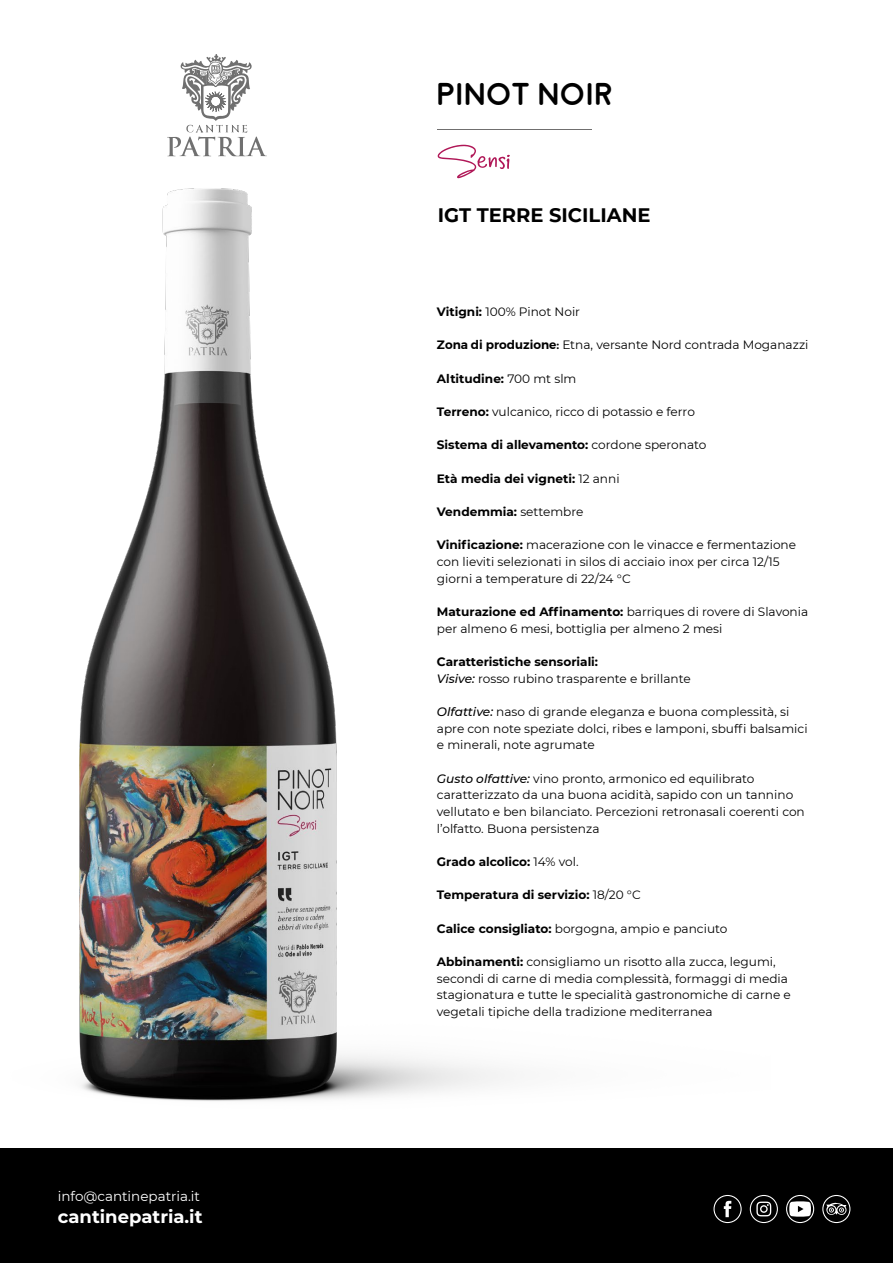
<style>
.page{position:relative;width:893px;height:1263px;background:#fff}
.page>*{position:absolute;margin:0;border:0;box-sizing:border-box;transform-origin:0 0}
.t1{font:700 31.5px "Moon";color:#000}
.t2{font:700 19.5px "Montserrat";color:#000}
.t3{font:700 18px "Montserrat";color:#fff}
.t4{font:13.5px "Montserrat";color:#fff}
.t5{font:12.15px/16.6px "Montserrat";color:#000}
.t6{font:700 12.15px "Montserrat";color:#000}
.s1{font-weight:700}
.s2{font-family:"Gontserrat";font-weight:600}
.s3{font-weight:400}
.s4{font-weight:500;font-style:italic}
</style>
<div class="page">
<img style="left:0;top:178px;width:505px;height:997px">
<hr style="left:438px;top:130px;width:154px;height:1px;background:#706f6f">
<svg style="left:438px;top:145px;width:72px;height:33px"></svg>
<svg style="left:167px;top:54px;width:100px;height:102px"></svg>
<div style="left:1px;top:1148px;width:892px;height:115px;background:#000"></div>
<svg style="left:786px;top:1195px;width:28px;height:28px"></svg>
<svg style="left:713px;top:1195px;width:29px;height:28px"></svg>
<svg style="left:750px;top:1195px;width:28px;height:28px"></svg>
<svg style="left:822px;top:1195px;width:28px;height:28px"></svg>
<p class="t4" style="left:58px;top:1187px;width:144px">info@cantinepatria.it</p>
<h3 class="t3" style="left:58px;top:1203px;width:146px">cantinepatria.it</h3>
<h1 class="t1" style="left:437px;top:79px;width:178px">PINOT NOIR</h1>
<h2 class="t2" style="left:438px;top:201px;width:214px">IGT TERRE SICILIANE</h2>
<p class="t5" style="left:437px;top:303px;width:145px"><span class="s1">Vitigni:</span> 100% Pinot Noir</p>
<p class="t5" style="left:437px;top:336px;width:373px"><span class="s2">Zona di produzione:</span> Etna, versante Nord contrada Moganazzi</p>
<p class="t6" style="left:437px;top:370px;width:141px">Altitudine: <span class="s3">700 mt slm</span></p>
<p class="t5" style="left:437px;top:403px;width:259px"><span class="s1">Terreno:</span> vulcanico, ricco di potassio e ferro</p>
<p class="t6" style="left:437px;top:436px;width:271px">Sistema di allevamento: <span class="s3">cordone speronato</span></p>
<p class="t6" style="left:437px;top:470px;width:184px">Età media dei vigneti: <span class="s3">12 anni</span></p>
<p class="t6" style="left:437px;top:503px;width:148px">Vendemmia: <span class="s3">settembre</span></p>
<p class="t5" style="left:437px;top:536px;width:361px"><span class="s1">Vinificazione:</span> macerazione con le vinacce e fermentazione con lieviti selezionati in silos di acciaio inox per circa 12/15 giorni a temperature di 22/24 °C</p>
<p class="t5" style="left:437px;top:603px;width:373px"><span class="s1">Maturazione ed Affinamento:</span> barriques di rovere di Slavonia per almeno 6 mesi, bottiglia per almeno 2 mesi</p>
<p class="t5" style="left:437px;top:653px;width:255px"><span class="s1">Caratteristiche sensoriali:<br></span><span class="s4">Visive:</span> rosso rubino trasparente e brillante</p>
<p class="t5" style="left:437px;top:703px;width:372px"><span class="s4">Olfattive:</span> naso di grande eleganza e buona complessità, si apre con note speziate dolci, ribes e lamponi, sbuffi balsamici e minerali, note agrumate</p>
<p class="t5" style="left:437px;top:769px;width:369px"><span class="s4">Gusto olfattive:</span> vino pronto, armonico ed equilibrato caratterizzato da una buona acidità, sapido con un tannino vellutato e ben bilanciato. Percezioni retronasali coerenti con l’olfatto. Buona persistenza</p>
<p class="t6" style="left:437px;top:853px;width:143px">Grado alcolico: <span class="s3">14% vol.</span></p>
<p class="t6" style="left:437px;top:886px;width:205px">Temperatura di servizio: <span class="s3">18/20 °C</span></p>
<p class="t5" style="left:437px;top:919px;width:292px"><span class="s1">Calice consigliato:</span> borgogna, ampio e panciuto</p>
<p class="t5" style="left:437px;top:953px;width:355px"><span class="s1">Abbinamenti:</span> consigliamo un risotto alla zucca, legumi, secondi di carne di media complessità, formaggi di media stagionatura e tutte le specialità gastronomiche di carne e vegetali tipiche della tradizione mediterranea</p>
</div>
